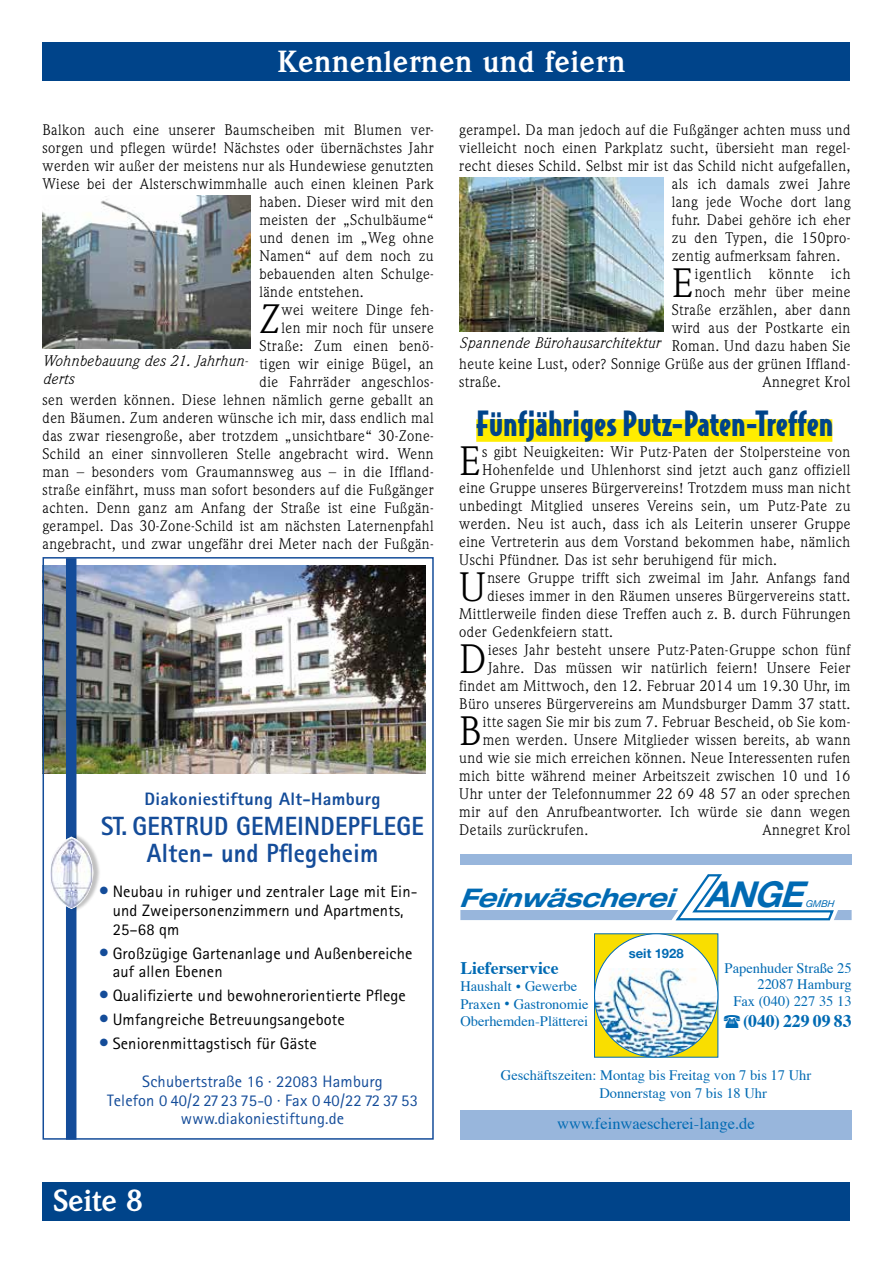
<style>
.page{position:relative;width:893px;height:1263px;background:#fff}
.page>*{position:absolute;margin:0;border:0;box-sizing:border-box;transform-origin:0 0}
.t1{font:40.35px "Weidemann";color:#000}
.t2{font:900 33px "Bodega Sans";letter-spacing:.01em;color:#00448a}
.t3{font:700 30px "Weidemann";letter-spacing:.02em;color:#fff}
.t4{font:800 26.4px/27px "Rotis Sans Serif";letter-spacing:.015em;color:#144c99;text-align:center;scale:.91 1}
.t5{font:italic 700 expanded 25.65px "Helvetica Neue";color:#006ab3;scale:.94 1}
.t6{font:800 18px "Rotis Sans Serif";letter-spacing:.02em;color:#144c99}
.t7{font:700 17.7px "Times";color:#006ab3}
.t8{font:16.5px/18.8px "Rotis Sans Serif";letter-spacing:.01em;color:#000}
.t9{font:16.5px/18.8px "Rotis Sans Serif";letter-spacing:.01em;color:#144c99;text-align:center}
.t10{font:16.5px "Times";color:#006ab3}
.t11{font:15px/18px "Weidemann";letter-spacing:.03em;color:#000;text-align:right}
.t12{font:italic 15px/18px "Weidemann";letter-spacing:.02em;color:#000}
.t13{font:15px "Weidemann";letter-spacing:.05em;color:#000}
.t14{font:14.4px/17.4px "Times";color:#006ab3}
.t15{font:700 13.05px "Helvetica Neue CE";color:#006ab3}
.t16{font:italic 9.45px "Helvetica Neue CE";color:#006ab3}
.s1{font-family:"Helvetica Neue East A";font-stretch:normal;font-size:35.7px}
.s2{font-family:"Helvetica Neue";font-weight:900;font-stretch:expanded}
</style>
<div class="page">
<div style="left:476px;top:419px;width:356px;height:23px;background:#ffed00"></div>
<div style="left:43px;top:1182px;width:807px;height:38px;background:#00448a"></div>
<div style="left:43px;top:43px;width:807px;height:38px;background:#00448a"></div>
<div style="left:594px;top:933px;width:124px;height:124px;background:#f9de00"></div>
<div style="left:594px;top:934px;width:124px;height:123px;background:#fff;border-radius:50%"></div>
<img style="left:594px;top:968px;width:124px;height:89px">
<div style="left:460px;top:855px;width:392px;height:10px;background:#98b6dc"></div>
<div style="left:460px;top:1110px;width:392px;height:30px;background:#98b6dc"></div>
<svg style="left:460px;top:874px;width:392px;height:47px"></svg>
<img style="left:46px;top:566px;width:379px;height:208px">
<div style="left:43px;top:557px;width:391px;height:583px;border:2px solid #144c99"></div>
<div style="left:66px;top:558px;width:10px;height:582px;background:#144c99"></div>
<div style="left:50px;top:834px;width:50px;height:78px;background:#000;opacity:.25"></div>
<img style="left:50px;top:838px;width:42px;height:70px">
<img style="left:43px;top:196px;width:208px;height:153px">
<img style="left:459px;top:178px;width:204px;height:153px">
<h3 class="t3" style="left:277px;top:44px;width:349px">Kennenlernen und feiern</h3>
<p class="t11" style="left:43px;top:121px;width:393px">Balkon auch eine unserer Baumscheiben mit Blumen ver-</p>
<p class="t11" style="left:43px;top:139px;width:393px">sorgen und pflegen würde! Nächstes oder übernächstes Jahr</p>
<p class="t11" style="left:43px;top:157px;width:393px">werden wir außer der meistens nur als Hundewiese genutzten</p>
<p class="t11" style="left:43px;top:175px;width:393px">Wiese bei der Alsterschwimmhalle auch einen kleinen Park</p>
<p class="t11" style="left:259px;top:193px;width:176px">haben. Dieser wird mit den</p>
<p class="t11" style="left:259px;top:211px;width:176px">meisten der „Schulbäume“</p>
<p class="t11" style="left:259px;top:229px;width:176px">und denen im „Weg ohne</p>
<p class="t11" style="left:259px;top:247px;width:176px">Namen“ auf dem noch zu</p>
<p class="t11" style="left:259px;top:265px;width:176px">bebauenden alten Schulge-</p>
<p class="t11" style="left:259px;top:283px;width:106px">lände entstehen.</p>
<h1 class="t1" style="left:259px;top:295px;width:22px">Z</h1>
<p class="t11" style="left:43px;top:301px;width:393px">wei weitere Dinge feh-<br>len mir noch für unsere<br>Straße: Zum einen benö-<br>tigen wir einige Bügel, an<br>die Fahrräder angeschlos-<br>sen werden können. Diese lehnen nämlich gerne geballt an den Bäumen. Zum anderen wünsche ich mir, dass endlich mal das zwar riesengroße, aber trotzdem „unsichtbare“ 30-Zone-Schild an einer sinnvolleren Stelle angebracht wird. Wenn man – besonders vom Graumannsweg aus – in die Iffland&shy;straße einfährt, muss man sofort besonders auf die Fußgänger achten. Denn ganz am Anfang der Straße ist eine Fußgän&shy;gerampel. Das 30-Zone-Schild ist am nächsten Laternenpfahl angebracht, und zwar ungefähr drei Meter nach der Fußgän-</p>
<p class="t12" style="left:43px;top:351px;width:207px">Wohnbebauung des 21. Jahrhun&shy;derts</p>
<p class="t6" style="left:145px;top:787px;width:238px">Diakoniestiftung Alt-Hamburg</p>
<h3 class="t4" style="left:101px;top:812px;width:356px">ST. GERTRUD GEMEINDEPFLEGE<br>Alten- und Pflegeheim</h3>
<p class="t8" style="left:113px;top:882px;width:306px;text-indent:-13px"><sup>●</sup> Neubau in ruhiger und zentraler Lage mit Ein&shy;und Zweipersonenzimmern und Apartments,<br>25–68 qm</p>
<p class="t8" style="left:113px;top:943px;width:301px;text-indent:-13px"><sup>●</sup> Großzügige Gartenanlage und Außenbereiche auf allen Ebenen</p>
<p class="t8" style="left:100px;top:986px;width:308px"><sup>●</sup> Qualifizierte und bewohnerorientierte Pflege</p>
<p class="t8" style="left:100px;top:1010px;width:246px"><sup>●</sup> Umfangreiche Betreuungsangebote</p>
<p class="t8" style="left:100px;top:1034px;width:219px"><sup>●</sup> Seniorenmittagstisch für Gäste</p>
<p class="t9" style="left:107px;top:1072px;width:312px">Schubertstraße 16 · 22083 Hamburg<br>Telefon 0 40/2 27 23 75-0 · Fax 0 40/22 72 37 53 www.diakoniestiftung.de</p>
<h3 class="t3" style="left:53px;top:1183px;width:91px">Seite 8</h3>
<p class="t11" style="left:459px;top:121px;width:393px">gerampel. Da man jedoch auf die Fußgänger achten muss und</p>
<p class="t11" style="left:459px;top:139px;width:393px">vielleicht noch einen Parkplatz sucht, übersieht man regel-</p>
<p class="t11" style="left:459px;top:157px;width:393px">recht dieses Schild. Selbst mir ist das Schild nicht aufgefallen,</p>
<p class="t11" style="left:672px;top:175px;width:180px">als ich damals zwei Jahre</p>
<p class="t11" style="left:672px;top:193px;width:180px">lang jede Woche dort lang</p>
<p class="t11" style="left:672px;top:211px;width:180px">fuhr. Dabei gehöre ich eher</p>
<p class="t11" style="left:672px;top:229px;width:180px">zu den Typen, die 150pro-</p>
<p class="t11" style="left:672px;top:247px;width:170px">zentig aufmerksam fahren.</p>
<h1 class="t1" style="left:672px;top:259px;width:23px">E</h1>
<p class="t13" style="left:695px;top:265px;width:157px">igentlich könnte ich</p>
<p class="t11" style="left:695px;top:283px;width:157px">noch mehr über meine</p>
<p class="t11" style="left:672px;top:301px;width:180px">Straße erzählen, aber dann</p>
<p class="t11" style="left:672px;top:319px;width:180px">wird aus der Postkarte ein</p>
<p class="t11" style="left:672px;top:337px;width:180px">Roman. Und dazu haben Sie</p>
<p class="t11" style="left:459px;top:355px;width:393px">heute keine Lust, oder? Sonnige Grüße aus der grünen Iffland-</p>
<p class="t11" style="left:459px;top:373px;width:43px">straße.</p>
<p class="t11" style="left:762px;top:373px;width:89px">Annegret Krol</p>
<h2 class="t2" style="left:477px;top:402px;width:358px">Fünfjähriges Putz-Paten-Treffen</h2>
<h1 class="t1" style="left:459px;top:437px;width:23px">E</h1>
<p class="t11" style="left:482px;top:443px;width:370px">s gibt Neuigkeiten: Wir Putz-Paten der Stolpersteine von</p>
<p class="t12" style="left:459px;top:334px;width:202px">Spannende Bürohausarchitektur</p>
<p class="t11" style="left:482px;top:461px;width:370px">Hohenfelde und Uhlenhorst sind jetzt auch ganz offiziell</p>
<p class="t11" style="left:459px;top:479px;width:393px">eine Gruppe unseres Bürgervereins! Trotzdem muss man nicht</p>
<p class="t11" style="left:459px;top:497px;width:393px">unbedingt Mitglied unseres Vereins sein, um Putz-Pate zu</p>
<p class="t11" style="left:459px;top:515px;width:393px">werden. Neu ist auch, dass ich als Leiterin unserer Gruppe</p>
<p class="t11" style="left:459px;top:533px;width:393px">eine Vertreterin aus dem Vorstand bekommen habe, nämlich</p>
<p class="t11" style="left:459px;top:551px;width:319px">Uschi Pfündner. Das ist sehr beruhigend für mich.</p>
<h1 class="t1" style="left:459px;top:563px;width:28px">U</h1>
<p class="t11" style="left:487px;top:569px;width:365px">nsere Gruppe trifft sich zweimal im Jahr. Anfangs fand</p>
<p class="t11" style="left:487px;top:587px;width:365px">dieses immer in den Räumen unseres Bürgervereins statt.</p>
<p class="t11" style="left:459px;top:605px;width:393px">Mittlerweile finden diese Treffen auch z. B. durch Führungen</p>
<p class="t11" style="left:459px;top:623px;width:155px">oder Gedenkfeiern statt.</p>
<h1 class="t1" style="left:459px;top:635px;width:29px">D</h1>
<p class="t11" style="left:459px;top:641px;width:393px">ieses Jahr besteht unsere Putz-Paten-Gruppe schon fünf Jahre. Das müssen wir natürlich feiern! Unsere Feier findet am Mittwoch, den 12. Februar 2014 um 19.30 Uhr, im Büro unseres Bürgervereins am Mundsburger Damm 37 statt.</p>
<h1 class="t1" style="left:459px;top:707px;width:24px">B</h1>
<p class="t11" style="left:483px;top:713px;width:369px">itte sagen Sie mir bis zum 7. Februar Bescheid, ob Sie kom-</p>
<p class="t11" style="left:483px;top:731px;width:369px">men werden. Unsere Mitglieder wissen bereits, ab wann</p>
<p class="t11" style="left:459px;top:749px;width:393px">und wie sie mich erreichen können. Neue Interessenten rufen</p>
<p class="t11" style="left:459px;top:767px;width:393px">mich bitte während meiner Arbeitszeit zwischen 10 und 16</p>
<p class="t11" style="left:459px;top:785px;width:393px">Uhr unter der Telefonnummer 22 69 48 57 an oder sprechen</p>
<p class="t11" style="left:459px;top:803px;width:393px">mir auf den Anrufbeantworter. Ich würde sie dann wegen</p>
<p class="t11" style="left:459px;top:821px;width:131px">Details zurückrufen.</p>
<p class="t11" style="left:762px;top:821px;width:89px">Annegret Krol</p>
<h3 class="t5" style="left:459px;top:882px;width:367px">Feinwäscherei <span class="s1">ANGE</span></h3>
<p class="t16" style="left:806px;top:898px;width:31px">GMBH</p>
<p class="t7" style="left:460px;top:951px;width:100px">Lieferservice</p>
<p class="t14" style="left:460px;top:976px;width:130px">Haushalt <span class="s2">·</span> Gewerbe<br>Praxen <span class="s2">·</span> Gastronomie<br>Oberhemden-Plätterei</p>
<p class="t15" style="left:629px;top:945px;width:56px">seit 1928</p>
<p class="t14" style="left:725px;top:958px;width:128px;line-height:17px;text-align:right">Papenhuder Straße 25<br>22087 Hamburg<br>Fax (040) 227 35 13</p>
<p class="t7" style="left:743px;top:1004px;width:110px">(040) 229 09 83</p>
<p class="t14" style="left:599px;top:1065px;width:213px;text-indent:-98px">Geschäftszeiten: Montag bis Freitag von 7 bis 17 Uhr<br>Donnerstag von 7 bis 18 Uhr</p>
<p class="t10" style="left:557px;top:1108px;width:199px">www.feinwaescherei-lange.de</p>
</div>
